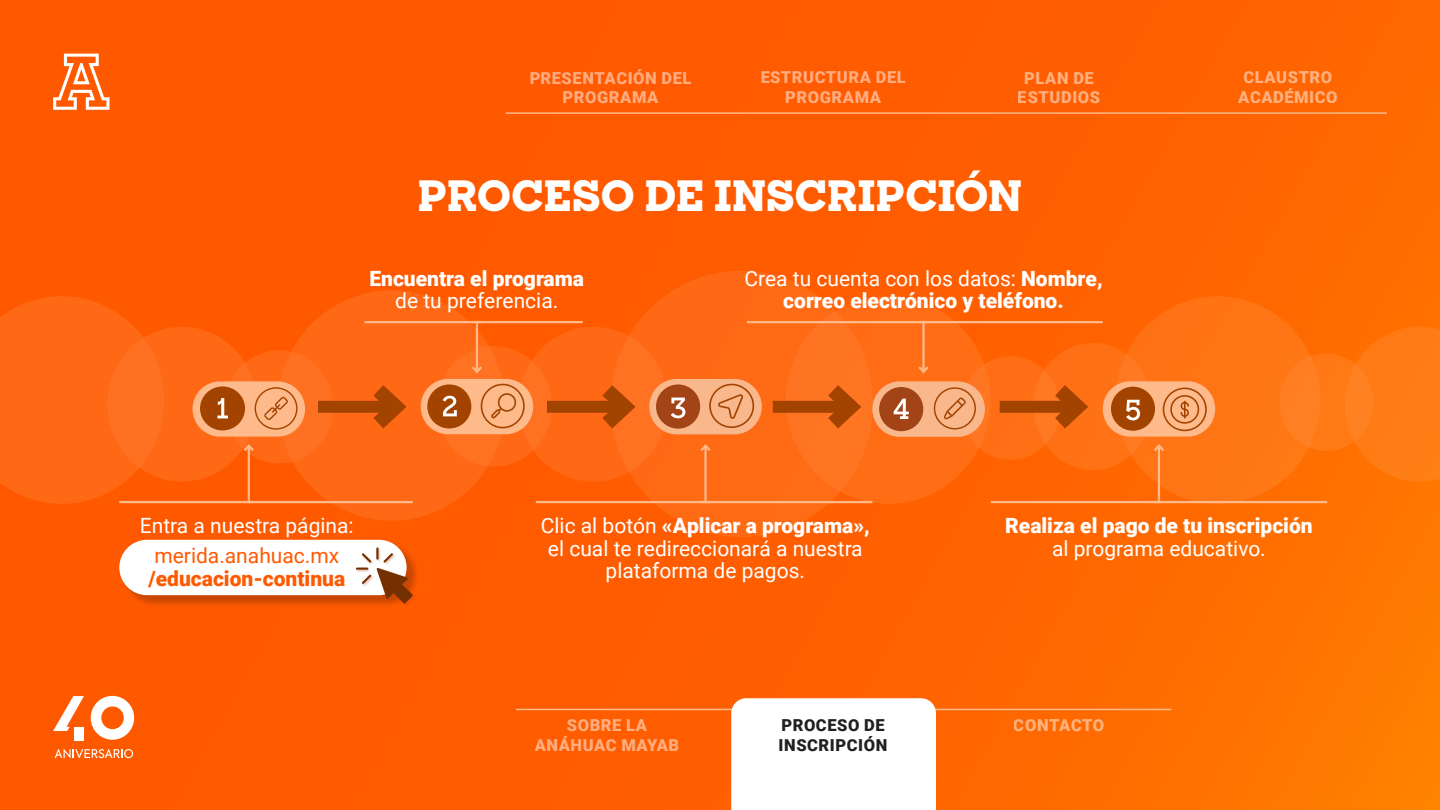
<style>
.page{position:relative;width:1440px;height:810px;background:#fff}
.page>*{position:absolute;margin:0;border:0;box-sizing:border-box;transform-origin:0 0}
.t1{font:800 42px "Sharp Slab";letter-spacing:-.01em;color:#fff}
.t2{font:21px/22.5px "Roboto";color:#fff;text-align:center}
.t3{font:900 21px/22.5px "Roboto";color:#fff;text-align:center}
.t4{font:900 21px "Roboto";color:#ff5900}
.t5{font:21px "Roboto";color:#ff5900}
.t6{font:900 16.5px/19.8px "Roboto";letter-spacing:.035em;color:#fff;text-align:center}
.t7{font:900 16.5px/19.8px "Roboto";letter-spacing:.035em;color:#221f20}
.s1{font-weight:400}
.s2{font-weight:900}
</style>
<div class="page">
<div style="left:0;top:0;width:1440px;height:810px;background:linear-gradient(to right,#ff5400,#ff6c00)"></div>
<svg style="left:53px;top:54px;width:57px;height:56px"></svg>
<hr style="left:506px;top:112px;width:881px;height:2px;background:#ffba8b">
<hr style="left:516px;top:709px;width:655px;height:1px;background:#ffba8b">
<svg style="left:0;top:296px;width:164px;height:208px;background:#ff6511"></svg>
<div style="left:786px;top:296px;width:205px;height:208px;background:#ff6d15;border-radius:50%"></div>
<div style="left:278px;top:290px;width:227px;height:231px;background:#ff6815;border-radius:50%"></div>
<div style="left:1116px;top:296px;width:204px;height:208px;background:#ff7415;border-radius:50%"></div>
<div style="left:610px;top:271px;width:263px;height:266px;background:linear-gradient(to right,#ff6510,#ff7320);border-radius:50%"></div>
<div style="left:107px;top:327px;width:150px;height:155px;background:linear-gradient(to right,#ff7122,#ff640f);border-radius:50%"></div>
<div style="left:961px;top:356px;width:99px;height:104px;background:linear-gradient(to bottom,#fe6f17,#fe6f16);border-radius:50%"></div>
<div style="left:519px;top:327px;width:149px;height:155px;background:linear-gradient(to bottom,#ff6b19,#ff6b18);border-radius:50%"></div>
<svg style="left:1345px;top:327px;width:95px;height:155px;background:#ff7a11"></svg>
<div style="left:225px;top:350px;width:108px;height:113px;background:linear-gradient(to right,#ff6a19,#fe7021);border-radius:50%"></div>
<div style="left:1034px;top:343px;width:118px;height:127px;background:linear-gradient(to bottom,#ff7319,#ff7418);border-radius:50%"></div>
<svg style="left:436px;top:346px;width:116px;height:121px;fill:#ff7222"></svg>
<div style="left:1280px;top:354px;width:93px;height:97px;background:linear-gradient(to right,#ff7d1f,#ff7e1b);border-radius:50%"></div>
<svg style="left:731px;top:698px;width:205px;height:112px"></svg>
<div style="left:121px;top:541px;width:298px;height:67px;background:#471a08;opacity:.3"></div>
<div style="left:119px;top:540px;width:288px;height:55px;background:#fff;border-radius:28px"></div>
<hr style="left:248px;top:446px;width:2px;height:56px;background:#ffba8b">
<svg style="left:241px;top:442px;width:15px;height:12px"></svg>
<hr style="left:704px;top:446px;width:3px;height:56px;background:#ffba8b">
<svg style="left:698px;top:442px;width:15px;height:12px"></svg>
<hr style="left:1158px;top:446px;width:2px;height:56px;background:#ffba8b">
<svg style="left:1154px;top:444px;width:10px;height:10px"></svg>
<hr style="left:476px;top:322px;width:2px;height:50px;background:#ffba8b">
<svg style="left:469px;top:364px;width:15px;height:11px"></svg>
<hr style="left:922px;top:322px;width:3px;height:50px;background:#ffba8b">
<svg style="left:918px;top:364px;width:11px;height:10px"></svg>
<div style="left:193px;top:381px;width:112px;height:56px;background:#ffba8b;border-radius:27px"></div>
<div style="left:200px;top:386px;width:45px;height:44px;background:#a34300;border-radius:50%"></div>
<svg style="left:217px;top:398px;width:11px;height:20px"></svg>
<svg style="left:255px;top:387px;width:43px;height:43px"></svg>
<div style="left:421px;top:379px;width:112px;height:55px;background:#ffba8b;border-radius:27px"></div>
<div style="left:427px;top:384px;width:44px;height:44px;background:#a34300;border-radius:50%"></div>
<svg style="left:443px;top:396px;width:14px;height:20px"></svg>
<svg style="left:481px;top:384px;width:44px;height:44px"></svg>
<div style="left:649px;top:379px;width:113px;height:55px;background:#f8b88c;border-radius:28px"></div>
<div style="left:656px;top:384px;width:44px;height:45px;background:#a34416;border-radius:50%"></div>
<svg style="left:671px;top:398px;width:14px;height:20px"></svg>
<svg style="left:709px;top:384px;width:45px;height:44px"></svg>
<div style="left:872px;top:381px;width:113px;height:56px;background:#f8b88c;border-radius:28px"></div>
<div style="left:879px;top:387px;width:44px;height:44px;background:#a34416;border-radius:50%"></div>
<svg style="left:894px;top:399px;width:15px;height:20px"></svg>
<svg style="left:934px;top:387px;width:42px;height:42px"></svg>
<div style="left:1103px;top:381px;width:112px;height:56px;background:#ffba8b;border-radius:27px"></div>
<div style="left:1111px;top:387px;width:44px;height:44px;background:#a34300;border-radius:50%"></div>
<svg style="left:1126px;top:400px;width:14px;height:20px"></svg>
<svg style="left:1163px;top:388px;width:44px;height:43px"></svg>
<div style="left:355px;top:547px;width:61px;height:60px;background:#c24822;opacity:.35"></div>
<svg style="left:356px;top:547px;width:57px;height:57px"></svg>
<hr style="left:119px;top:501px;width:294px;height:2px;background:#ffba8b">
<hr style="left:364px;top:321px;width:219px;height:2px;background:#ffba8b">
<hr style="left:747px;top:321px;width:356px;height:2px;background:#ffba8b">
<hr style="left:536px;top:501px;width:336px;height:2px;background:#ffba8b">
<hr style="left:991px;top:501px;width:336px;height:2px;background:#ffba8b">
<div style="left:318px;top:401px;width:78px;height:12px;background:#a34300"></div>
<svg style="left:358px;top:385px;width:49px;height:44px"></svg>
<div style="left:547px;top:401px;width:78px;height:12px;background:#a34300"></div>
<svg style="left:587px;top:370px;width:59px;height:74px;background:#ea6416"></svg>
<div style="left:773px;top:401px;width:78px;height:12px;background:#a34300"></div>
<svg style="left:813px;top:370px;width:59px;height:74px"></svg>
<div style="left:1000px;top:401px;width:78px;height:12px;background:#a34300"></div>
<svg style="left:1040px;top:370px;width:59px;height:74px;background:#ea6712"></svg>
<svg style="left:55px;top:749px;width:78px;height:9px"></svg>
<svg style="left:91px;top:696px;width:43px;height:44px"></svg>
<div style="left:74px;top:727px;width:10px;height:13px;background:#fff"></div>
<svg style="left:53px;top:696px;width:31px;height:35px"></svg>
<p class="t6" style="left:529px;top:67px;width:164px">PRESENTACIÓN DEL<br>PROGRAMA</p>
<p class="t6" style="left:1018px;top:67px;width:84px">PLAN DE<br>ESTUDIOS</p>
<p class="t6" style="left:1238px;top:66px;width:101px">CLAUSTRO<br>ACADÉMICO</p>
<p class="t6" style="left:760px;top:67px;width:147px">ESTRUCTURA DEL<br>PROGRAMA</p>
<h1 class="t1" style="left:418px;top:165px;width:606px">PROCESO DE INSCRIPCIÓN</h1>
<p class="t3" style="left:369px;top:266px;width:216px">Encuentra el programa</p>
<p class="t2" style="left:395px;top:289px;width:165px">de tu preferencia.</p>
<p class="t3" style="left:744px;top:266px;width:360px"><span class="s1">Crea tu cuenta con los datos:</span> Nombre, correo electrónico y teléfono.</p>
<p class="t2" style="left:140px;top:514px;width:215px">Entra a nuestra página:</p>
<p class="t5" style="left:154px;top:541px;width:186px">merida.anahuac.mx</p>
<p class="t4" style="left:148px;top:563px;width:198px">/educacion-continua</p>
<p class="t2" style="left:541px;top:514px;width:331px">Clic al botón <span class="s2">«Aplicar a programa», </span>el cual te redireccionará a nuestra plataforma de pagos.</p>
<p class="t3" style="left:1005px;top:514px;width:309px">Realiza el pago de tu inscripción</p>
<p class="t2" style="left:1052px;top:536px;width:215px">al programa educativo.</p>
<p class="t6" style="left:535px;top:715px;width:146px">SOBRE LA<br>ANÁHUAC MAYAB</p>
<p class="t6" style="left:1014px;top:715px;width:92px">CONTACTO</p>
<p class="t7" style="left:779px;top:715px;width:110px">PROCESO DE<br>INSCRIPCIÓN</p>
</div>
